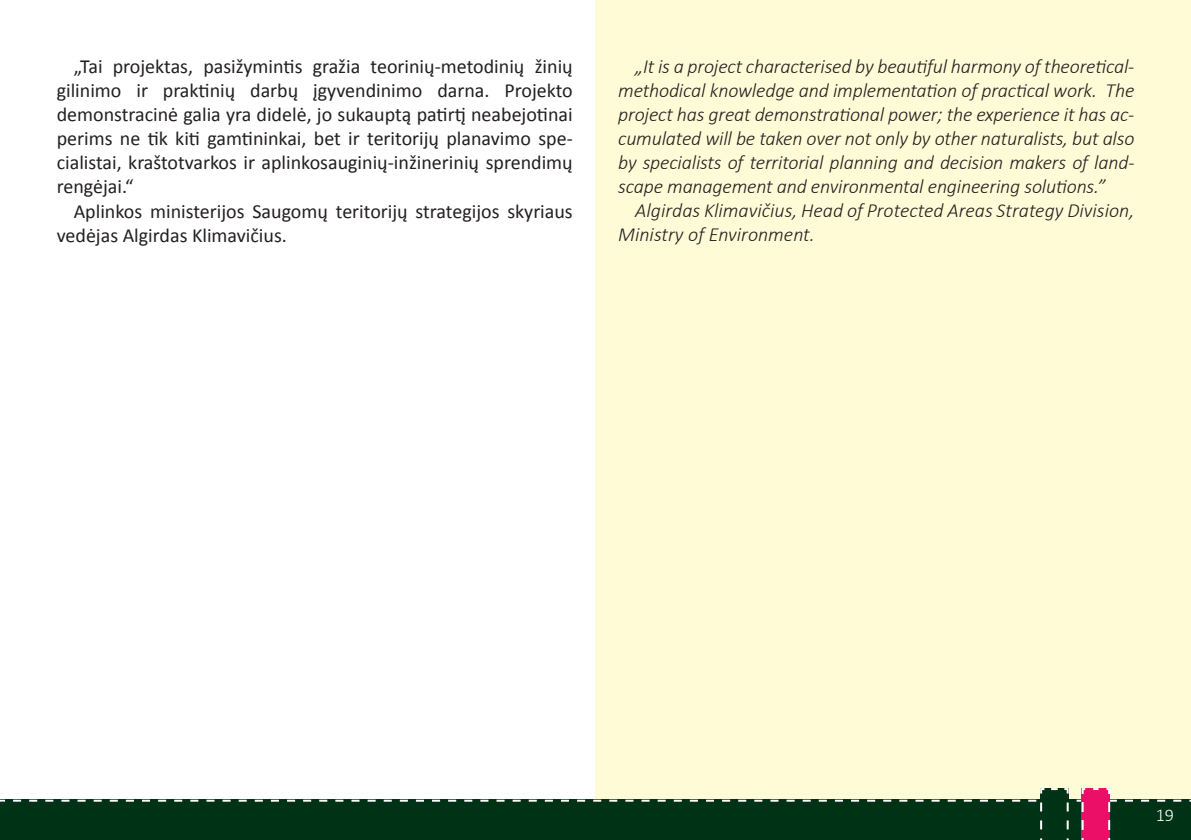
<style>
.page{position:relative;width:1191px;height:840px;background:#fff}
.page>*{position:absolute;margin:0;border:0;box-sizing:border-box;transform-origin:0 0}
.t1{font:italic 300 20px/24px "Calibri";color:#231f20;text-align:justify}
.t2{font:20px/24px "Calibri";color:#231f20;text-align:justify}
.t3{font:300 18px "Calibri";color:#fff}
</style>
<div class="page">
<div style="left:595px;top:0;width:596px;height:839px;background:#fffbd6"></div>
<svg style="left:0;top:788px;width:1191px;height:51px"></svg>
<p class="t2" style="left:57px;top:55px;width:517px;text-indent:17px">„Tai projektas, pasižymintis gražia teorinių-metodinių žinių gilinimo ir praktinių darbų įgyvendinimo darna. Projekto demonstracinė galia yra didelė, jo sukauptą patirtį neabejotinai perims ne tik kiti gamtininkai, bet ir teritorijų planavimo spe&shy;cialistai, kraštotvarkos ir aplinkosauginių-inžinerinių sprendimų rengėjai.“</p>
<p class="t2" style="left:57px;top:199px;width:517px;text-indent:17px">Aplinkos ministerijos Saugomų teritorijų strategijos skyriaus vedėjas Algirdas Klimavičius.</p>
<p class="t1" style="left:618px;top:54px;width:518px;text-indent:17px">„It is a project characterised by beautiful harmony of theoretical&shy;methodical knowledge and implementation of practical work. The project has great demonstrational power; the experience it has ac&shy;cumulated will be taken over not only by other naturalists, but also by specialists of territorial planning and decision makers of land&shy;scape management and environmental engineering solutions.”</p>
<p class="t1" style="left:618px;top:198px;width:517px;text-indent:17px">Algirdas Klimavičius, Head of Protected Areas Strategy Division,<br>Ministry of Environment.</p>
<p class="t3" style="left:1155px;top:803px;width:20px">19</p>
</div>
